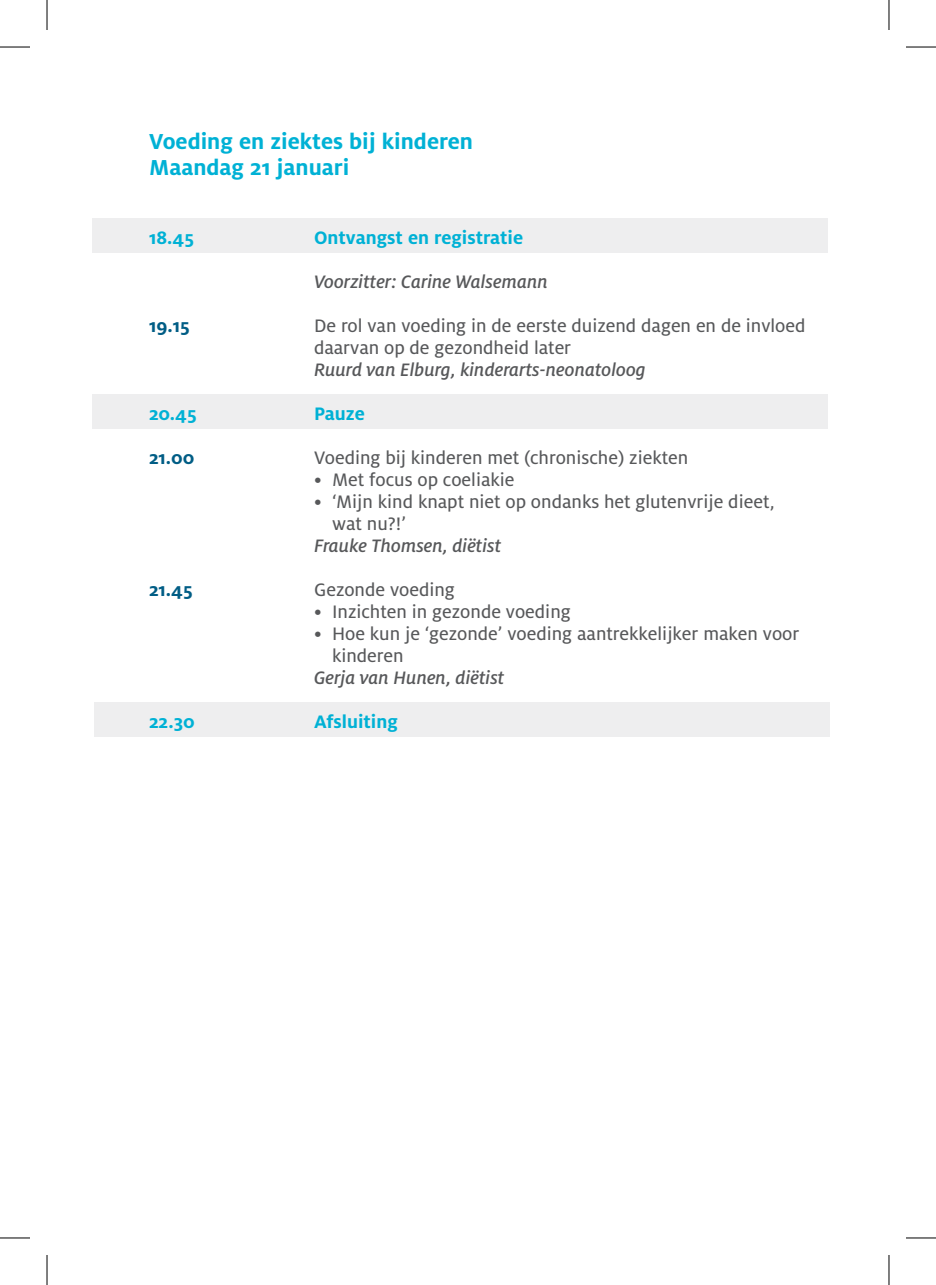
<style>
.page{position:relative;width:936px;height:1285px;background:#fff}
.page>*{position:absolute;margin:0;border:0;box-sizing:border-box;transform-origin:0 0}
.t1{font:700 24px/25.6px "Milo OT";color:#00b1d5}
.t2{font:20px/22px "Milo OT Text";color:#57585a}
.t3{font:italic 500 20px "Milo OT";color:#57585a}
.t4{font:700 20px "Milo OT";color:#00b1d5}
.t5{font:700 20px "Milo OT";color:#005d85}
</style>
<div class="page">
<div style="left:92px;top:219px;width:735px;height:34px;background:#eeeeef"></div>
<div style="left:94px;top:702px;width:735px;height:34px;background:#eeeeef"></div>
<div style="left:92px;top:394px;width:735px;height:34px;background:#eeeeef"></div>
<hr style="left:0;top:47px;width:30px;height:1px;background:#000">
<hr style="left:906px;top:47px;width:30px;height:1px;background:#000">
<hr style="left:0;top:1237px;width:30px;height:1px;background:#000">
<hr style="left:906px;top:1237px;width:30px;height:1px;background:#000">
<hr style="left:47px;top:0;width:1px;height:30px;background:#000">
<hr style="left:47px;top:1255px;width:1px;height:30px;background:#000">
<hr style="left:889px;top:0;width:1px;height:30px;background:#000">
<hr style="left:889px;top:1255px;width:1px;height:30px;background:#000">
<p class="t1" style="left:149px;top:129px;width:325px">Voeding en ziektes bij kinderen<br>Maandag 21 januari</p>
<p class="t4" style="left:149px;top:226px;width:46px">18.45</p>
<p class="t4" style="left:314px;top:226px;width:211px">Ontvangst en registratie</p>
<p class="t3" style="left:314px;top:271px;width:235px">Voorzitter: Carine Walsemann</p>
<p class="t5" style="left:149px;top:314px;width:42px">19.15</p>
<p class="t2" style="left:314px;top:315px;width:493px">De rol van voeding in de eerste duizend dagen en de invloed daarvan op de gezondheid later</p>
<p class="t3" style="left:314px;top:359px;width:333px">Ruurd van Elburg, kinderarts-neonatoloog</p>
<p class="t4" style="left:149px;top:402px;width:49px">20.45</p>
<p class="t4" style="left:314px;top:402px;width:52px">Pauze</p>
<p class="t5" style="left:149px;top:446px;width:47px">21.00</p>
<p class="t2" style="left:314px;top:447px;width:376px">Voeding bij kinderen met (chronische) ziekten</p>
<p class="t2" style="left:314px;top:469px;width:202px">• Met focus op coeliakie</p>
<p class="t2" style="left:332px;top:491px;width:444px;text-indent:-18px">• ‘Mijn kind knapt niet op ondanks het glutenvrije dieet, wat nu?!’</p>
<p class="t3" style="left:314px;top:535px;width:189px">Frauke Thomsen, diëtist</p>
<p class="t5" style="left:149px;top:578px;width:45px">21.45</p>
<p class="t2" style="left:314px;top:579px;width:142px">Gezonde voeding</p>
<p class="t2" style="left:314px;top:601px;width:258px">• Inzichten in gezonde voeding</p>
<p class="t2" style="left:332px;top:623px;width:469px;text-indent:-18px">• Hoe kun je ‘gezonde’ voeding aantrekkelijker maken voor kinderen</p>
<p class="t3" style="left:314px;top:667px;width:192px">Gerja van Hunen, diëtist</p>
<p class="t4" style="left:149px;top:710px;width:47px">22.30</p>
<p class="t4" style="left:314px;top:710px;width:85px">Afsluiting</p>
</div>
